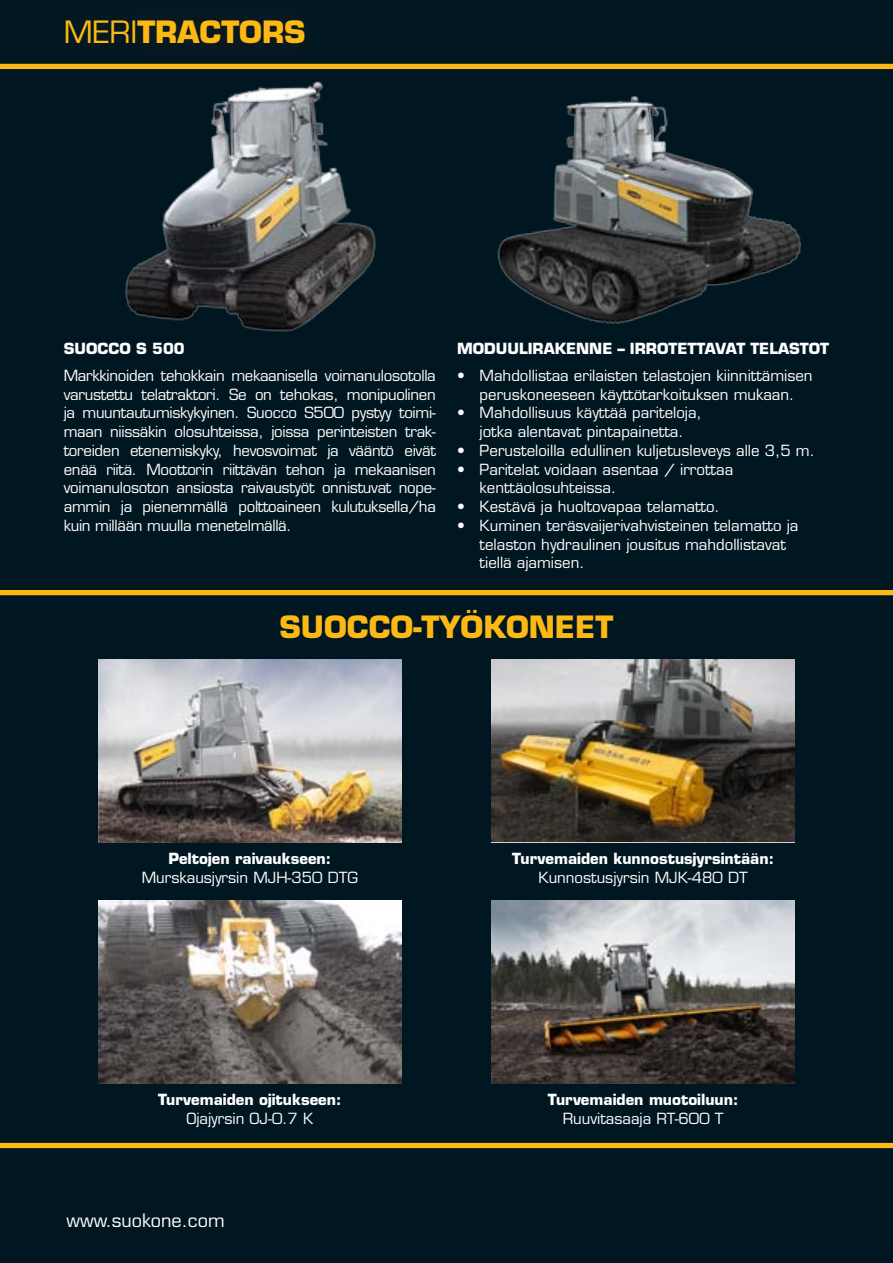
<style>
.page{position:relative;width:893px;height:1263px;background:#001722}
.page>*{position:absolute;margin:0;border:0;box-sizing:border-box;transform-origin:0 0}
.t1{font:700 30px "Eurostile LT Std";color:#fdb913}
.t2{font:18px "Eurostile LT Std";color:#fff}
.t3{font:15px/18.8px "Eurostile LT Std";color:#fff;text-align:center}
.t4{font:700 15px "Eurostile LT Std";color:#fff}
.s1{font-weight:400}
</style>
<div class="page">
<div style="left:34px;top:0;width:303px;height:76px;background:#041821"></div>
<div style="left:0;top:1143px;width:893px;height:5px;background:#fdb913"></div>
<div style="left:0;top:590px;width:893px;height:5px;background:#fdb913"></div>
<div style="left:0;top:64px;width:893px;height:5px;background:#fdb913"></div>
<img style="left:497px;top:96px;width:304px;height:228px">
<img style="left:125px;top:81px;width:251px;height:251px">
<img style="left:98px;top:659px;width:303px;height:183px">
<img style="left:98px;top:900px;width:303px;height:183px">
<img style="left:491px;top:659px;width:304px;height:183px">
<img style="left:491px;top:900px;width:304px;height:183px">
<h1 class="t1" style="left:64px;top:14px;width:243px"><span class="s1">Meri</span>tractors</h1>
<p class="t4" style="left:64px;top:339px;width:122px">Suocco S 500</p>
<p class="t3" style="left:64px;top:366px;width:374px;text-align:justify">Markkinoiden tehokkain mekaanisella voimanulosotolla varustettu telatraktori. Se on tehokas, monipuolinen ja muuntautumiskykyinen. Suocco S500 pystyy toimi&shy;maan niissäkin olosuhteissa, joissa perinteisten trak&shy;toreiden etenemiskyky, hevosvoimat ja vääntö eivät enää riitä. Moottorin riittävän tehon ja mekaanisen voimanulosoton ansiosta raivaustyöt onnistuvat nope&shy;ammin ja pienemmällä polttoaineen kulutuksella/ha kuin millään muulla menetelmällä.</p>
<p class="t4" style="left:457px;top:339px;width:190px">MODUULIRAKENNE – IRROT</p>
<p class="t4" style="left:677px;top:339px;width:113px">ETTAVAT TELASTOT</p>
<p class="t3" style="left:457px;top:366px;width:357px">• Mahdollistaa erilaisten telastojen kiinnittämisen peruskoneeseen käyttötarkoituksen mukaan.</p>
<p class="t3" style="left:457px;top:404px;width:246px">• Mahdollisuus käyttää pariteloja, jotka alentavat pintapainetta.</p>
<p class="t3" style="left:457px;top:441px;width:359px">• Perusteloilla edullinen kuljetusleveys alle 3,5 m.</p>
<p class="t3" style="left:480px;top:460px;width:255px;text-align:left;text-indent:-22px">• Paritelat voidaan asentaa / irrottaa kenttäolosuhteissa.</p>
<p class="t3" style="left:457px;top:497px;width:264px">• Kestävä ja huoltovapaa telamatto.</p>
<p class="t3" style="left:480px;top:516px;width:320px;text-align:left;text-indent:-22px">• Kuminen teräsvaijerivahvisteinen telamatto ja telaston hydraulinen jousitus mahdollistavat tiellä ajamisen.</p>
<h1 class="t1" style="left:279px;top:609px;width:23px">SUOCCO</h1>
<h1 class="t1" style="left:413px;top:609px;width:138px">-työkonee</h1>
<h1 class="t1" style="left:596px;top:609px;width:19px">t</h1>
<p class="t4" style="left:168px;top:849px;width:164px">Peltojen raivaukseen:</p>
<p class="t3" style="left:142px;top:868px;width:218px">Murskausjyrsin MJH-350 DTG</p>
<p class="t4" style="left:158px;top:1090px;width:185px">Turvemaiden ojitukseen:</p>
<p class="t3" style="left:186px;top:1109px;width:128px">Ojajyrsin OJ-0.7 K</p>
<p class="t2" style="left:67px;top:1210px;width:159px">www.suokone.com</p>
<p class="t4" style="left:512px;top:849px;width:263px">Turvemaiden kunnostusjyrsintään:</p>
<p class="t3" style="left:538px;top:868px;width:211px">Kunnostusjyrsin MJK-480 DT</p>
<p class="t4" style="left:548px;top:1090px;width:192px">Turvemaiden muotoiluun:</p>
<p class="t3" style="left:563px;top:1109px;width:162px">Ruuvitasaaja RT-600 T</p>
</div>
